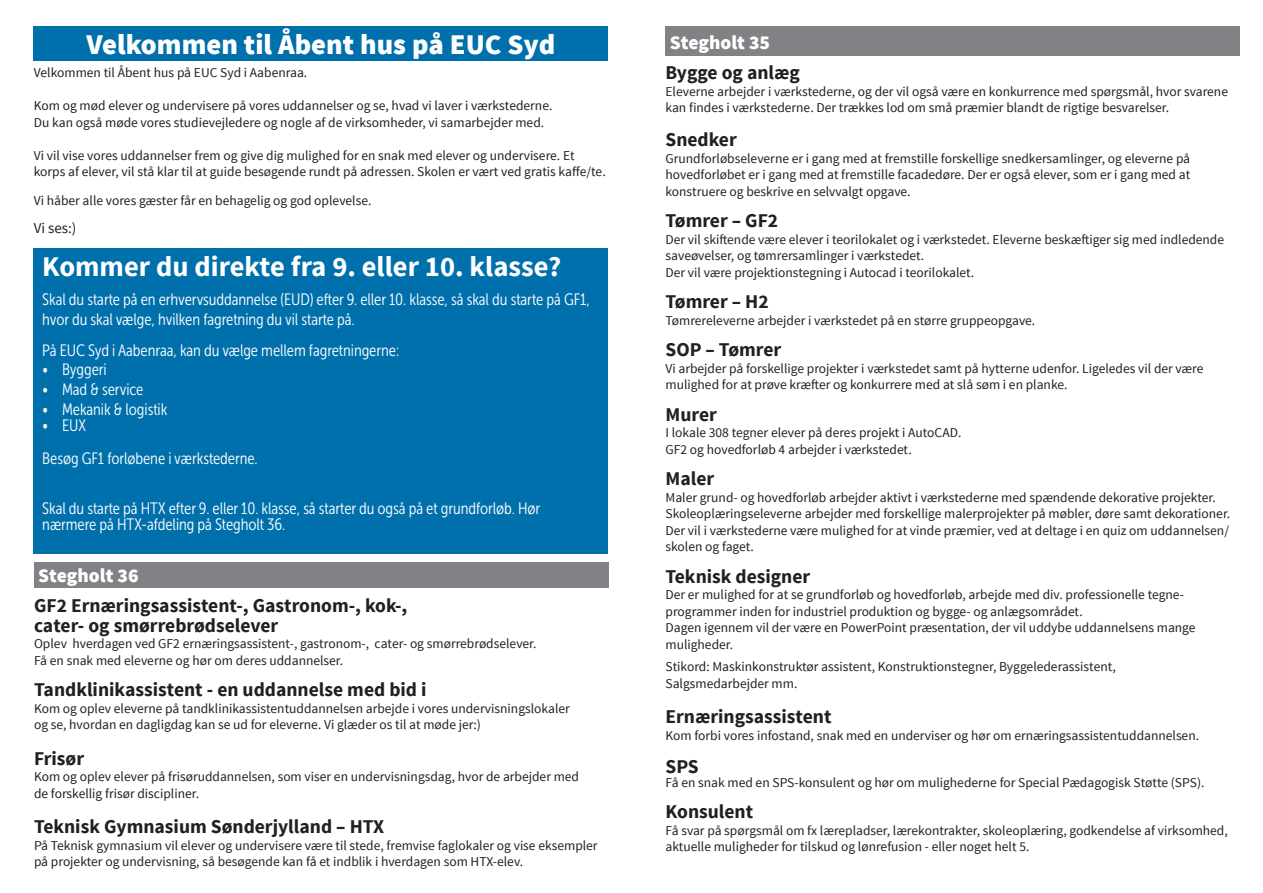
<style>
.page{position:relative;width:1263px;height:893px;background:#fff}
.page>*{position:absolute;margin:0;border:0;box-sizing:border-box;transform-origin:0 0}
.t1{font:700 28.5px "Source Sans Pro";color:#fff}
.t2{font:900 28.5px "Source Sans Pro";color:#fff}
.t3{font:700 19.5px/19.5px "Source Sans Pro";color:#231f20}
.t4{font:900 19.5px "Source Sans Pro";color:#fff}
.t5{font:16.5px/19.8px "Museo Sans Cond 300";letter-spacing:-.005em;color:#fff}
.t6{font:15px "Source Sans Pro";color:#231f20}
.t7{font:13.5px/16.5px "Source Sans Pro";color:#231f20}
</style>
<div class="page">
<div style="left:665px;top:27px;width:574px;height:29px;background:#808285"></div>
<div style="left:34px;top:27px;width:574px;height:34px;background:#0070ac"></div>
<div style="left:34px;top:562px;width:574px;height:26px;background:#808285"></div>
<div style="left:34px;top:248px;width:574px;height:305px;background:#0070ac"></div>
<h1 class="t2" style="left:86px;top:26px;width:470px">Velkommen til Åbent hus på EUC Syd</h1>
<p class="t7" style="left:34px;top:65px;width:275px">Velkommen til Åbent hus på EUC Syd i Aabenraa.</p>
<p class="t7" style="left:34px;top:98px;width:520px">Kom og mød elever og undervisere på vores uddannelser og se, hvad vi laver i værkstederne.<br>Du kan også møde vores studievejledere og nogle af de virksomheder, vi samarbejder med.</p>
<p class="t7" style="left:34px;top:147px;width:573px">Vi vil vise vores uddannelser frem og give dig mulighed for en snak med elever og undervisere. Et korps af elever, vil stå klar til at guide besøgende rundt på adressen. Skolen er vært ved gratis kaffe/te.</p>
<p class="t7" style="left:34px;top:192px;width:339px">Vi håber alle vores gæster får en behagelig og god oplevelse.</p>
<p class="t6" style="left:34px;top:219px;width:44px">Vi ses:)</p>
<h1 class="t1" style="left:42px;top:248px;width:520px">Kommer du direkte fra 9. eller 10. klasse?</h1>
<p class="t5" style="left:42px;top:290px;width:549px">Skal du starte på en erhvervsuddannelse (EUD) efter 9. eller 10. klasse, så skal du starte på GF1, hvor du skal vælge, hvilken fagretning du vil starte på.</p>
<p class="t5" style="left:42px;top:340px;width:358px">På EUC Syd i Aabenraa, kan du vælge mellem fagretningerne:</p>
<p class="t5" style="left:42px;top:360px;width:66px">• Byggeri</p>
<p class="t5" style="left:42px;top:380px;width:103px">• Mad &amp; service</p>
<p class="t5" style="left:42px;top:399px;width:127px">• Mekanik &amp; logistik</p>
<p class="t5" style="left:42px;top:409px;width:217px;line-height:33px">• EUX<br>Besøg GF1 forløbene i værkstederne.</p>
<p class="t5" style="left:42px;top:500px;width:500px;line-height:16.5px">Skal du starte på HTX efter 9. eller 10. klasse, så starter du også på et grundforløb. Hør nærmere på HTX-afdeling på Stegholt 36.</p>
<h2 class="t4" style="left:38px;top:563px;width:102px">Stegholt 36</h2>
<h2 class="t3" style="left:34px;top:597px;width:375px">GF2 Ernæringsassistent-, Gastronom-, kok-, cater- og smørrebrødselever</h2>
<p class="t7" style="left:34px;top:636px;width:504px">Oplev hverdagen ved GF2 ernæringsassistent-, gastronom-, cater- og smørrebrødselever.<br>Få en snak med eleverne og hør om deres uddannelser.</p>
<h2 class="t3" style="left:34px;top:681px;width:394px">Tandklinikassistent - en uddannelse med bid i</h2>
<p class="t7" style="left:34px;top:700px;width:537px">Kom og oplev eleverne på tandklinikassistentuddannelsen arbejde i vores undervisningslokaler og se, hvordan en dagligdag kan se ud for eleverne. Vi glæder os til at møde jer:)</p>
<h2 class="t3" style="left:34px;top:749px;width:52px">Frisør</h2>
<p class="t7" style="left:34px;top:768px;width:547px">Kom og oplev elever på frisøruddannelsen, som viser en undervisningsdag, hvor de arbejder med de forskellig frisør discipliner.</p>
<h2 class="t3" style="left:34px;top:818px;width:352px">Teknisk Gymnasium Sønderjylland – HTX</h2>
<p class="t7" style="left:34px;top:837px;width:565px">På Teknisk gymnasium vil elever og undervisere være til stede, fremvise faglokaler og vise eksempler på projekter og undervisning, så besøgende kan få et indblik i hverdagen som HTX-elev.</p>
<h2 class="t4" style="left:670px;top:30px;width:102px">Stegholt 35</h2>
<h2 class="t3" style="left:665px;top:64px;width:136px">Bygge og anlæg</h2>
<p class="t7" style="left:665px;top:83px;width:564px">Eleverne arbejder i værkstederne, og der vil også være en konkurrence med spørgsmål, hvor svarene kan findes i værkstederne. Der trækkes lod om små præmier blandt de rigtige besvarelser.</p>
<h2 class="t3" style="left:665px;top:131px;width:73px">Snedker</h2>
<p class="t7" style="left:665px;top:150px;width:526px;text-align:justify">Grundforløbseleverne er i gang med at fremstille forskellige snedkersamlinger, og eleverne på hovedforløbet er i gang med at fremstille facadedøre. Der er også elever, som er i gang med at konstruere og beskrive en selvvalgt opgave.</p>
<h2 class="t3" style="left:665px;top:212px;width:114px">Tømrer – GF2</h2>
<p class="t7" style="left:665px;top:231px;width:560px">Der vil skiftende være elever i teorilokalet og i værkstedet. Eleverne beskæftiger sig med indledende saveøvelser, og tømrersamlinger i værkstedet.<br>Der vil være projektionstegning i Autocad i teorilokalet.</p>
<h2 class="t3" style="left:665px;top:293px;width:105px">Tømrer – H2</h2>
<p class="t7" style="left:665px;top:312px;width:371px">Tømrereleverne arbejder i værkstedet på en større gruppeopgave.</p>
<h2 class="t3" style="left:665px;top:341px;width:117px">SOP – Tømrer</h2>
<p class="t7" style="left:665px;top:360px;width:539px">Vi arbejder på forskellige projekter i værkstedet samt på hytterne udenfor. Ligeledes vil der være mulighed for at prøve kræfter og konkurrere med at slå søm i en planke.</p>
<h2 class="t3" style="left:665px;top:405px;width:53px">Murer</h2>
<p class="t7" style="left:665px;top:425px;width:297px">I lokale 308 tegner elever på deres projekt i AutoCAD.<br>GF2 og hovedforløb 4 arbejder i værkstedet.</p>
<h2 class="t3" style="left:665px;top:470px;width:50px">Maler</h2>
<p class="t7" style="left:665px;top:489px;width:566px">Maler grund- og hovedforløb arbejder aktivt i værkstederne med spændende dekorative projekter.<br>Skoleoplæringseleverne arbejder med forskellige malerprojekter på møbler, døre samt dekorationer.<br>Der vil i værkstederne være mulighed for at vinde præmier, ved at deltage i en quiz om uddannelsen/ skolen og faget.</p>
<h2 class="t3" style="left:665px;top:567px;width:146px">Teknisk designer</h2>
<p class="t7" style="left:665px;top:587px;width:532px">Der er mulighed for at se grundforløb og hovedforløb, arbejde med div. professionelle tegne&shy;programmer inden for industriel produktion og bygge- og anlægsområdet.<br>Dagen igennem vil der være en PowerPoint præsentation, der vil uddybe uddannelsens mange muligheder.</p>
<p class="t7" style="left:665px;top:659px;width:452px">Stikord: Maskinkonstruktør assistent, Konstruktionstegner, Byggelederassistent,<br>Salgsmedarbejder mm.</p>
<h2 class="t3" style="left:665px;top:707px;width:167px">Ernæringsassistent</h2>
<p class="t7" style="left:665px;top:727px;width:535px">Kom forbi vores infostand, snak med en underviser og hør om ernæringsassistentuddannelsen.</p>
<h2 class="t3" style="left:665px;top:758px;width:35px">SPS</h2>
<p class="t7" style="left:665px;top:774px;width:540px">Få en snak med en SPS-konsulent og hør om mulighederne for Special Pædagogisk Støtte (SPS).</p>
<h2 class="t3" style="left:665px;top:803px;width:89px">Konsulent</h2>
<p class="t7" style="left:665px;top:822px;width:564px">Få svar på spørgsmål om fx lærepladser, lærekontrakter, skoleoplæring, godkendelse af virksomhed, aktuelle muligheder for tilskud og lønrefusion - eller noget helt 5.</p>
</div>
